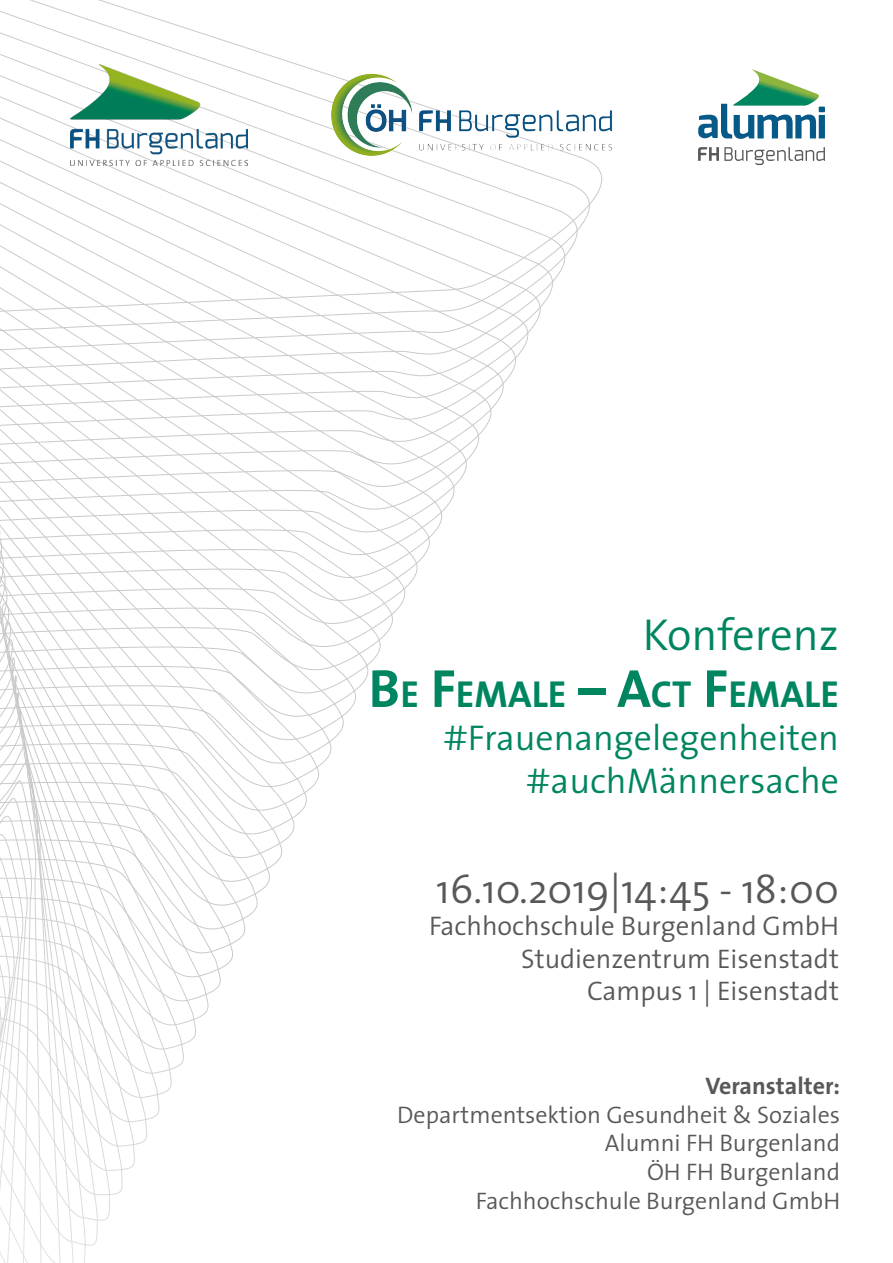
<style>
.page{position:relative;width:893px;height:1263px;background:#fff}
.page>*{position:absolute;margin:0;border:0;box-sizing:border-box;transform-origin:0 0}
.t1{font:700 54px "The Sans";color:#008561}
.t2{font:700 54px "The Sans";color:#008561}
.t3{font:300 45px "The Sans";color:#008561}
.t4{font:300 40.5px "The Sans";color:#57585a}
.t5{font:700 37.8px "The Sans";color:#008561}
.t6{font:300 36px/43.2px "The Sans";color:#008561;text-align:right}
.t7{font:300 27px/32.4px "The Sans";color:#57585a;text-align:right}
.t8{font:300 24px/28.8px "The Sans";color:#57585a;text-align:right}
.t9{font:700 24px "The Sans";color:#57585a}
.s1{font-size:37.8px}
.s2{font-size:54px}
</style>
<div class="page">
<svg style="left:8px;top:1225px;width:90px;height:25px"></svg>
<svg style="left:0;top:1195px;width:110px;height:30px"></svg>
<svg style="left:0;top:1171px;width:123px;height:24px"></svg>
<svg style="left:0;top:1148px;width:135px;height:23px"></svg>
<svg style="left:0;top:1125px;width:147px;height:23px"></svg>
<svg style="left:5px;top:1102px;width:155px;height:23px"></svg>
<svg style="left:0;top:1079px;width:172px;height:23px"></svg>
<svg style="left:0;top:1056px;width:184px;height:23px"></svg>
<svg style="left:0;top:1032px;width:196px;height:24px"></svg>
<svg style="left:0;top:1009px;width:208px;height:23px"></svg>
<svg style="left:0;top:986px;width:219px;height:23px"></svg>
<svg style="left:0;top:963px;width:229px;height:23px"></svg>
<svg style="left:0;top:940px;width:238px;height:23px"></svg>
<svg style="left:0;top:917px;width:247px;height:23px"></svg>
<svg style="left:0;top:894px;width:258px;height:23px"></svg>
<svg style="left:0;top:871px;width:270px;height:23px"></svg>
<svg style="left:0;top:848px;width:283px;height:23px"></svg>
<svg style="left:0;top:825px;width:295px;height:23px"></svg>
<svg style="left:0;top:802px;width:307px;height:23px"></svg>
<svg style="left:0;top:779px;width:318px;height:23px"></svg>
<svg style="left:0;top:755px;width:330px;height:24px"></svg>
<svg style="left:0;top:732px;width:340px;height:23px"></svg>
<svg style="left:0;top:709px;width:351px;height:23px"></svg>
<svg style="left:0;top:686px;width:361px;height:23px"></svg>
<svg style="left:0;top:663px;width:370px;height:23px"></svg>
<svg style="left:0;top:640px;width:381px;height:23px"></svg>
<svg style="left:0;top:616px;width:393px;height:24px"></svg>
<svg style="left:0;top:593px;width:406px;height:23px"></svg>
<svg style="left:0;top:570px;width:418px;height:23px"></svg>
<svg style="left:0;top:547px;width:429px;height:23px"></svg>
<svg style="left:0;top:523px;width:441px;height:24px"></svg>
<svg style="left:0;top:502px;width:451px;height:21px"></svg>
<svg style="left:0;top:482px;width:459px;height:20px"></svg>
<svg style="left:0;top:463px;width:467px;height:19px"></svg>
<svg style="left:0;top:443px;width:479px;height:20px"></svg>
<svg style="left:0;top:424px;width:488px;height:19px"></svg>
<svg style="left:0;top:405px;width:495px;height:19px"></svg>
<svg style="left:0;top:386px;width:504px;height:19px"></svg>
<svg style="left:0;top:366px;width:515px;height:20px"></svg>
<svg style="left:0;top:347px;width:524px;height:19px"></svg>
<svg style="left:0;top:327px;width:533px;height:20px"></svg>
<svg style="left:0;top:0;width:603px;height:327px"></svg>
<img style="left:330px;top:65px;width:282px;height:100px">
<img style="left:70px;top:65px;width:177px;height:100px">
<svg style="left:698px;top:147px;width:127px;height:18px"></svg>
<svg style="left:698px;top:69px;width:127px;height:70px"></svg>
<h1 class="t1" style="left:369px;top:643px;width:52px">B<span class="s1">E</span></h1>
<h3 class="t5" style="left:431px;top:662px;width:137px"><span class="s2">F</span>EMALE</h3>
<h1 class="t2" style="left:578px;top:643px;width:28px">–</h1>
<h2 class="t3" style="left:643px;top:597px;width:198px">Konferenz</h2>
<h3 class="t5" style="left:617px;top:662px;width:223px"><span class="s2">A</span>CT <span class="s2">F</span>EMALE</h3>
<h3 class="t6" style="left:443px;top:715px;width:397px">#Frauenangelegenheiten #auchMännersache</h3>
<h3 class="t4" style="left:436px;top:855px;width:404px">16.10.2019|14:45 - 18:00</h3>
<p class="t7" style="left:429px;top:909px;width:411px">Fachhochschule Burgenland GmbH<br>Studienzentrum Eisenstadt<br>Campus 1 | Eisenstadt</p>
<p class="t9" style="left:705px;top:1065px;width:136px">Veranstalter:</p>
<p class="t8" style="left:397px;top:1099px;width:444px">Departmentsektion Gesundheit &amp; Soziales<br>Alumni FH Burgenland<br>ÖH FH Burgenland<br>Fachhochschule Burgenland GmbH</p>
</div>
